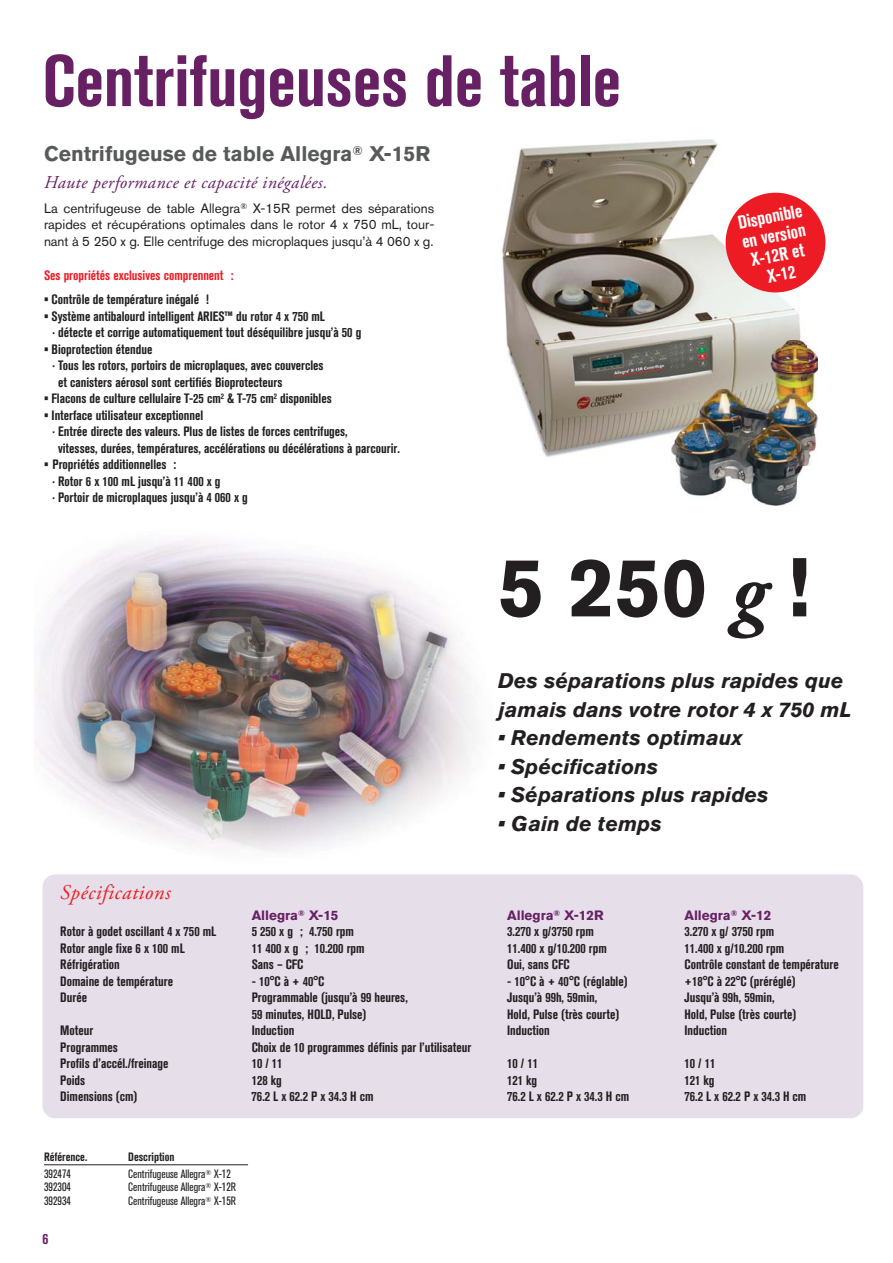
<style>
.page{position:relative;width:893px;height:1263px;background:#fff}
.page>*{position:absolute;margin:0;border:0;box-sizing:border-box;transform-origin:0 0}
.t1{font:700 82.5px "Akzidenz Grotesk BQ";color:#231f20}
.t2{font:700 condensed 72px "Akzidenz Grotesk BQ";color:#672064}
.t3{font:italic 700 21px/28.5px "Akzidenz Grotesk BQ";color:#231f20}
.t4{font:700 21px "Akzidenz Grotesk BQ";color:#58595b}
.t5{font:italic 21px "Adobe Garamond Pro";letter-spacing:.025em;color:#ed1c24}
.t6{font:700 condensed 18.6px/19.5px "Akzidenz Grotesk BQ";color:#fff;text-align:center}
.t7{font:italic 18px "Adobe Garamond Pro";letter-spacing:.025em;color:#672064}
.t8{font:700 condensed 15px "Akzidenz Grotesk BQ";color:#672064}
.t9{font:700 condensed 13.5px/16.5px "Akzidenz Grotesk BQ";color:#231f20}
.t10{font:13.5px/16.5px "Akzidenz Grotesk BQ";letter-spacing:-.005em;color:#231f20;text-align:justify}
.t11{font:700 13.5px "Akzidenz Grotesk BQ";color:#672064}
.t12{font:700 condensed 13.5px "Akzidenz Grotesk BQ";color:#ed1c24}
.t13{font:condensed 12px "Akzidenz Grotesk BQ";color:#231f20}
.t14{font:700 condensed 12px "Akzidenz Grotesk BQ";color:#231f20}
.s1{font-family:"Adobe Garamond Pro";font-style:italic}
</style>
<div class="page">
<img style="left:34px;top:540px;width:440px;height:359px">
<img style="left:501px;top:139px;width:306px;height:201px">
<img style="left:506px;top:340px;width:166px;height:120px">
<img style="left:672px;top:340px;width:145px;height:166px">
<div style="left:726px;top:193px;width:99px;height:99px;background:#ed1c24;border-radius:50%"></div>
<hr style="left:44px;top:1164px;width:204px;height:1px;background:#231f20">
<div style="left:43px;top:874px;width:820px;height:244px;background:#e6dee9;border-radius:13px"></div>
<h2 class="t2" style="left:43px;top:55px;width:580px">Centrifugeuses de table</h2>
<h3 class="t4" style="left:44px;top:146px;width:388px">Centrifugeuse de table Allegra<sup>®</sup> X-15R</h3>
<h3 class="t7" style="left:44px;top:175px;width:285px">Haute performance et capacité inégalées.</h3>
<p class="t10" style="left:44px;top:201px;width:392px">La centrifugeuse de table Allegra<sup>®</sup> X-15R permet des séparations rapides et récupérations optimales dans le rotor 4 x 750 mL, tour&shy;nant à 5 250 x g. Elle centrifuge des microplaques jusqu’à 4 060 x g.</p>
<p class="t12" style="left:44px;top:271px;width:191px">Ses propriétés exclusives comprennent :</p>
<p class="t9" style="left:44px;top:292px;width:166px">• Contrôle de température inégalé !</p>
<p class="t9" style="left:53px;top:309px;width:310px;text-indent:-9px">• Système antibalourd intelligent ARIES™ du rotor 4 x 750 mL<br>· détecte et corrige automatiquement tout déséquilibre jusqu’à 50 g</p>
<p class="t9" style="left:44px;top:342px;width:110px">• Bioprotection étendue</p>
<p class="t9" style="left:53px;top:358px;width:273px">· Tous les rotors, portoirs de microplaques, avec couvercles</p>
<p class="t9" style="left:58px;top:375px;width:226px">et canisters aérosol sont certifiés Bioprotecteurs</p>
<p class="t9" style="left:44px;top:391px;width:289px">• Flacons de culture cellulaire T-25 cm<sup>2</sup> &amp; T-75 cm<sup>2</sup> disponibles</p>
<p class="t9" style="left:44px;top:408px;width:161px">• Interface utilisateur exceptionnel</p>
<p class="t9" style="left:53px;top:424px;width:297px">· Entrée directe des valeurs. Plus de listes de forces centrifuges,</p>
<p class="t9" style="left:58px;top:441px;width:343px">vitesses, durées, températures, accélérations ou décélérations à parcourir.</p>
<p class="t9" style="left:53px;top:457px;width:197px;text-indent:-9px">• Propriétés additionnelles :<br>· Rotor 6 x 100 mL jusqu’à 11 400 x g<br>· Portoir de microplaques jusqu’à 4 060 x g</p>
<h3 class="t6" style="left:736px;top:215px;width:67px;rotate:-11deg">Disponible en version<br>X-12R et<br>X-12</h3>
<h3 class="t5" style="left:60px;top:884px;width:112px">Spécifications</h3>
<h1 class="t1" style="left:498px;top:558px;width:313px">5 250 <span class="s1">g</span> !</h1>
<h3 class="t3" style="left:498px;top:668px;width:355px">Des séparations plus rapides que jamais dans votre rotor 4 x 750 mL</h3>
<h3 class="t3" style="left:498px;top:725px;width:246px">• Rendements optimaux</h3>
<h3 class="t3" style="left:498px;top:754px;width:162px">• Spécifications</h3>
<h3 class="t3" style="left:498px;top:782px;width:272px">• Séparations plus rapides</h3>
<h3 class="t3" style="left:498px;top:811px;width:165px">• Gain de temps</h3>
<p class="t11" style="left:252px;top:910px;width:88px">Allegra<sup>®</sup> X-15</p>
<p class="t11" style="left:507px;top:910px;width:98px">Allegra<sup>®</sup> X-12R</p>
<p class="t11" style="left:684px;top:910px;width:88px">Allegra<sup>®</sup> X-12</p>
<p class="t9" style="left:60px;top:924px;width:157px">Rotor à godet oscillant 4 x 750 mL</p>
<p class="t9" style="left:252px;top:924px;width:104px">5 250 x g ; 4.750 rpm</p>
<p class="t9" style="left:507px;top:924px;width:88px">3.270 x g/3750 rpm</p>
<p class="t9" style="left:684px;top:924px;width:91px">3.270 x g/ 3750 rpm</p>
<p class="t9" style="left:60px;top:941px;width:126px">Rotor angle fixe 6 x 100 mL</p>
<p class="t9" style="left:252px;top:941px;width:114px">11 400 x g ; 10.200 rpm</p>
<p class="t9" style="left:507px;top:941px;width:101px">11.400 x g/10.200 rpm</p>
<p class="t9" style="left:684px;top:941px;width:101px">11.400 x g/10.200 rpm</p>
<p class="t9" style="left:60px;top:957px;width:61px">Réfrigération</p>
<p class="t9" style="left:252px;top:957px;width:53px">Sans – CFC</p>
<p class="t9" style="left:507px;top:957px;width:64px">Oui, sans CFC</p>
<p class="t9" style="left:684px;top:957px;width:156px">Contrôle constant de température</p>
<p class="t9" style="left:60px;top:974px;width:114px">Domaine de température</p>
<p class="t9" style="left:252px;top:974px;width:74px">- 10°C à + 40°C</p>
<p class="t9" style="left:507px;top:974px;width:122px">- 10°C à + 40°C (réglable)</p>
<p class="t9" style="left:684px;top:974px;width:113px">+18°C à 22°C (préréglé)</p>
<p class="t9" style="left:60px;top:990px;width:28px">Durée</p>
<p class="t9" style="left:252px;top:990px;width:158px">Programmable (jusqu’à 99 heures,</p>
<p class="t9" style="left:507px;top:990px;width:92px">Jusqu’à 99h, 59min,</p>
<p class="t9" style="left:684px;top:990px;width:92px">Jusqu’à 99h, 59min,</p>
<p class="t9" style="left:252px;top:1007px;width:116px">59 minutes, HOLD, Pulse)</p>
<p class="t9" style="left:507px;top:1007px;width:114px">Hold, Pulse (très courte)</p>
<p class="t9" style="left:684px;top:1007px;width:114px">Hold, Pulse (très courte)</p>
<p class="t9" style="left:60px;top:1023px;width:35px">Moteur</p>
<p class="t9" style="left:252px;top:1023px;width:44px">Induction</p>
<p class="t9" style="left:507px;top:1023px;width:44px">Induction</p>
<p class="t9" style="left:684px;top:1023px;width:44px">Induction</p>
<p class="t9" style="left:60px;top:1040px;width:59px">Programmes</p>
<p class="t9" style="left:252px;top:1040px;width:221px">Choix de 10 programmes définis par l’utilisateur</p>
<p class="t9" style="left:60px;top:1056px;width:110px">Profils d’accél./freinage</p>
<p class="t9" style="left:252px;top:1056px;width:32px">10 / 11</p>
<p class="t9" style="left:507px;top:1056px;width:32px">10 / 11</p>
<p class="t9" style="left:684px;top:1056px;width:32px">10 / 11</p>
<p class="t9" style="left:60px;top:1073px;width:26px">Poids</p>
<p class="t9" style="left:252px;top:1073px;width:32px">128 kg</p>
<p class="t9" style="left:507px;top:1073px;width:32px">121 kg</p>
<p class="t9" style="left:684px;top:1073px;width:32px">121 kg</p>
<p class="t9" style="left:60px;top:1089px;width:79px">Dimensions (cm)</p>
<p class="t9" style="left:252px;top:1089px;width:123px">76.2 L x 62.2 P x 34.3 H cm</p>
<p class="t9" style="left:507px;top:1089px;width:123px">76.2 L x 62.2 P x 34.3 H cm</p>
<p class="t9" style="left:684px;top:1089px;width:123px">76.2 L x 62.2 P x 34.3 H cm</p>
<p class="t14" style="left:44px;top:1153px;width:45px">Référence.</p>
<p class="t14" style="left:128px;top:1153px;width:48px">Description</p>
<p class="t13" style="left:44px;top:1169px;width:28px">392474</p>
<p class="t13" style="left:128px;top:1169px;width:104px">Centrifugeuse Allegra<sup>®</sup> X-12</p>
<p class="t13" style="left:44px;top:1183px;width:28px">392304</p>
<p class="t13" style="left:128px;top:1183px;width:109px">Centrifugeuse Allegra<sup>®</sup> X-12R</p>
<p class="t13" style="left:44px;top:1196px;width:28px">392934</p>
<p class="t13" style="left:128px;top:1196px;width:109px">Centrifugeuse Allegra<sup>®</sup> X-15R</p>
<p class="t8" style="left:43px;top:1233px;width:7px">6</p>
</div>
